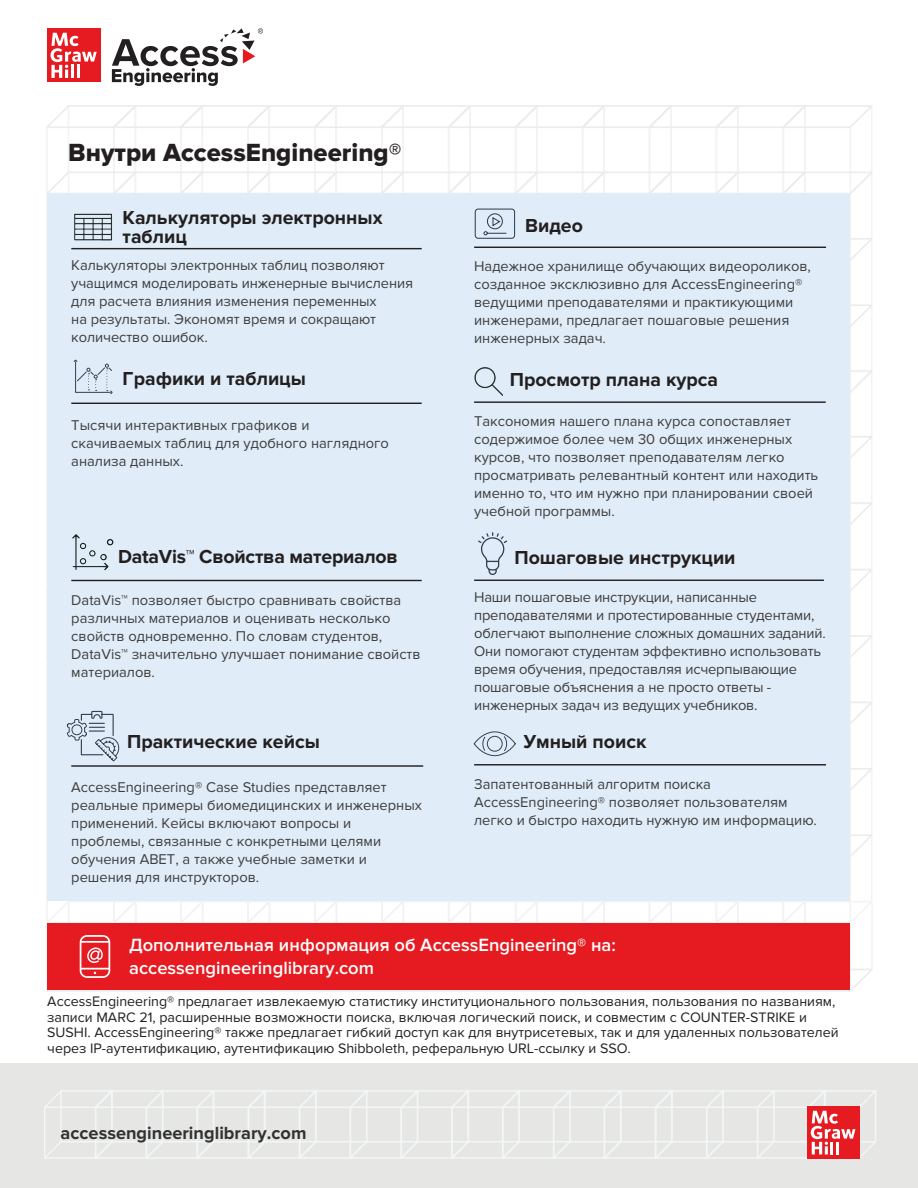
<style>
.page{position:relative;width:918px;height:1188px;background:#fff}
.page>*{position:absolute;margin:0;border:0;box-sizing:border-box;transform-origin:0 0}
.t1{font:25.8px "Proxima Nova Extrabld";color:#231f20}
.t2{font:700 19.5px/19.5px "Proxima Nova";color:#231f20}
.t3{font:600 18.3px/22.5px "Proxima Nova";color:#fff}
.t4{font:700 18.15px "Proxima Nova";color:#313232}
.t5{font:14.7px/18px "Proxima Nova";color:#3e3e3f}
.t6{font:14.25px/15.8px "Proxima Nova";color:#231f20}
</style>
<div class="page">
<div style="left:0;top:1063px;width:918px;height:125px;background:#e6e7e5"></div>
<svg style="left:44px;top:1090px;width:832px;height:69px"></svg>
<svg style="left:47px;top:129px;width:825px;height:41px"></svg>
<svg style="left:46px;top:105px;width:826px;height:24px"></svg>
<svg style="left:46px;top:634px;width:827px;height:92px"></svg>
<svg style="left:46px;top:170px;width:827px;height:67px"></svg>
<svg style="left:46px;top:237px;width:827px;height:92px"></svg>
<svg style="left:46px;top:501px;width:827px;height:92px"></svg>
<svg style="left:46px;top:833px;width:827px;height:69px"></svg>
<svg style="left:46px;top:902px;width:827px;height:33px"></svg>
<div style="left:47px;top:194px;width:803px;height:707px;background:#e0ecf7"></div>
<hr style="left:71px;top:248px;width:351px;height:1px;background:#231f20">
<img style="left:74px;top:213px;width:38px;height:28px">
<hr style="left:474px;top:247px;width:352px;height:1px;background:#231f20">
<svg style="left:475px;top:209px;width:40px;height:30px"></svg>
<hr style="left:71px;top:403px;width:351px;height:1px;background:#231f20">
<svg style="left:74px;top:360px;width:39px;height:34px"></svg>
<hr style="left:474px;top:401px;width:352px;height:2px;background:#231f20">
<img style="left:474px;top:367px;width:29px;height:29px">
<hr style="left:71px;top:580px;width:351px;height:1px;background:#231f20">
<img style="left:72px;top:534px;width:42px;height:37px">
<hr style="left:474px;top:580px;width:350px;height:1px;background:#231f20">
<svg style="left:478px;top:532px;width:29px;height:43px"></svg>
<hr style="left:71px;top:765px;width:352px;height:2px;background:#231f20">
<svg style="left:67px;top:711px;width:52px;height:50px"></svg>
<hr style="left:474px;top:764px;width:352px;height:1px;background:#231f20">
<svg style="left:474px;top:731px;width:42px;height:25px"></svg>
<div style="left:47px;top:924px;width:803px;height:66px;background:#e51b21"></div>
<svg style="left:47px;top:935px;width:826px;height:57px"></svg>
<svg style="left:112px;top:28px;width:151px;height:58px"></svg>
<div style="left:47px;top:28px;width:54px;height:54px;background:#e51b21"></div>
<svg style="left:51px;top:33px;width:46px;height:45px"></svg>
<h1 class="t1" style="left:68px;top:137px;width:335px">Внутри AccessEngineering®</h1>
<h2 class="t2" style="left:123px;top:208px;width:261px">Калькуляторы электронных таблиц</h2>
<h2 class="t2" style="left:525px;top:216px;width:59px">Видео</h2>
<p class="t5" style="left:71px;top:256px;width:343px">Калькуляторы электронных таблиц позволяют учащимся моделировать инженерные вычисления для расчета влияния изменения переменных<br>на результаты. Экономят время и сокращают количество ошибок.</p>
<p class="t5" style="left:474px;top:257px;width:338px">Надежное хранилище обучающих видеороликов, созданное эксклюзивно для AccessEngineering® ведущими преподавателями и практикующими инженерами, предлагает пошаговые решения инженерных задач.</p>
<h2 class="t2" style="left:123px;top:369px;width:185px">Графики и таблицы</h2>
<h2 class="t2" style="left:510px;top:370px;width:210px">Просмотр плана курса</h2>
<p class="t5" style="left:71px;top:417px;width:319px">Тысячи интерактивных графиков и скачиваемых таблиц для удобного наглядного анализа данных.</p>
<p class="t5" style="left:474px;top:413px;width:346px">Таксономия нашего плана курса сопоставляет содержимое более чем 30 общих инженерных курсов, что позволяет преподавателям легко просматривать релевантный контент или находить именно то, что им нужно при планировании своей учебной программы.</p>
<h2 class="t2" style="left:118px;top:547px;width:281px">DataVis™ Свойства материалов</h2>
<h2 class="t2" style="left:515px;top:548px;width:223px">Пошаговые инструкции</h2>
<p class="t5" style="left:71px;top:591px;width:351px">DataVis™ позволяет быстро сравнивать свойства различных материалов и оценивать несколько свойств одновременно. По словам студентов, DataVis™ значительно улучшает понимание свойств материалов.</p>
<p class="t5" style="left:474px;top:588px;width:353px">Наши пошаговые инструкции, написанные преподавателями и протестированные студентами, облегчают выполнение сложных домашних заданий.<br>Они помогают студентам эффективно использовать время обучения, предоставляя исчерпывающие пошаговые объяснения а не просто ответы - инженерных задач из ведущих учебников.</p>
<h2 class="t2" style="left:127px;top:732px;width:194px">Практические кейсы</h2>
<h2 class="t2" style="left:524px;top:732px;width:124px">Умный поиск</h2>
<p class="t5" style="left:71px;top:778px;width:352px">AccessEngineering® Case Studies представляет реальные примеры биомедицинских и инженерных применений. Кейсы включают вопросы и проблемы, связанные с конкретными целями обучения ABET, а также учебные заметки и решения для инструкторов.</p>
<p class="t5" style="left:474px;top:775px;width:344px">Запатентованный алгоритм поиска<br>AccessEngineering® позволяет пользователям легко и быстро находить нужную им информацию.</p>
<p class="t3" style="left:129px;top:934px;width:488px">Дополнительная информация об AccessEngineering® на: accessengineeringlibrary.com</p>
<p class="t6" style="left:47px;top:993px;width:793px">AccessEngineering® предлагает извлекаемую статистику институционального пользования, пользования по названиям, записи MARC 21, расширенные возможности поиска, включая логический поиск, и совместим с COUNTER-STRIKE и SUSHI. AccessEngineering® также предлагает гибкий доступ как для внутрисетевых, так и для удаленных пользователей через IP-аутентификацию, аутентификацию Shibboleth, реферальную URL-ссылку и SSO.</p>
<p class="t4" style="left:61px;top:1122px;width:247px">accessengineeringlibrary.com</p>
</div>
